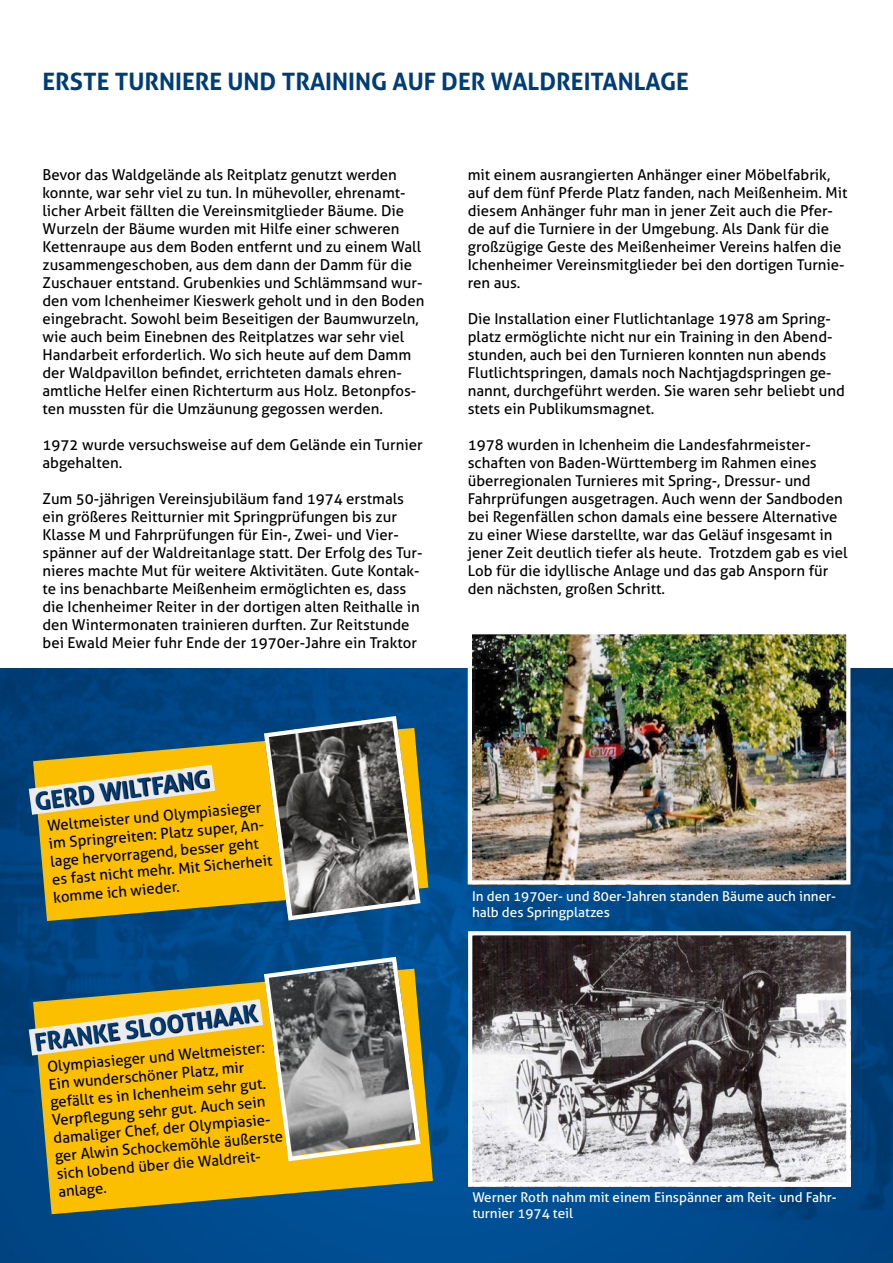
<style>
.page{position:relative;width:893px;height:1263px;background:#fff}
.page>*{position:absolute;margin:0;border:0;box-sizing:border-box;transform-origin:0 0}
.t1{font:700 24px "Aller";color:#003d76}
.t2{font:15px/18px "Aller";color:#000}
.t3{font:13.5px/16.2px "Aller";color:#fff}
</style>
<div class="page">
<img style="left:0;top:668px;width:893px;height:595px">
<svg style="left:33px;top:728px;width:395px;height:193px;fill:#fcbf00"></svg>
<svg style="left:29px;top:765px;width:186px;height:50px"></svg>
<svg style="left:36px;top:771px;width:174px;height:39px"></svg>
<svg style="left:262px;top:714px;width:161px;height:209px"></svg>
<svg style="left:33px;top:969px;width:400px;height:245px;fill:#fcbf00"></svg>
<svg style="left:29px;top:954px;width:394px;height:209px"></svg>
<img style="left:473px;top:635px;width:372px;height:244px">
<div style="left:468px;top:630px;width:382px;height:254px;border:4px solid #fff"></div>
<img style="left:473px;top:936px;width:372px;height:245px">
<div style="left:468px;top:931px;width:382px;height:255px;border:4px solid #fff"></div>
<h1 class="t1" style="left:43px;top:67px;width:648px">ERSTE TURNIERE UND TRAINING AUF DER WALDREITANLAGE</h1>
<p class="t2" style="left:43px;top:166px;width:383px">Bevor das Waldgelände als Reitplatz genutzt werden konnte, war sehr viel zu tun. In mühevoller, ehrenamt&shy;licher Arbeit fällten die Vereinsmitglieder Bäume. Die Wurzeln der Bäume wurden mit Hilfe einer schweren Kettenraupe aus dem Boden entfernt und zu einem Wall zusammengeschoben, aus dem dann der Damm für die Zuschauer entstand. Grubenkies und Schlämmsand wur&shy;den vom Ichenheimer Kieswerk geholt und in den Boden eingebracht. Sowohl beim Beseitigen der Baumwurzeln, wie auch beim Einebnen des Reitplatzes war sehr viel Handarbeit erforderlich. Wo sich heute auf dem Damm der Waldpavillon befindet, errichteten damals ehren&shy;amtliche Helfer einen Richterturm aus Holz. Betonpfos&shy;ten mussten für die Umzäunung gegossen werden.</p>
<p class="t2" style="left:43px;top:436px;width:382px">1972 wurde versuchsweise auf dem Gelände ein Turnier abgehalten.</p>
<p class="t2" style="left:43px;top:490px;width:382px">Zum 50-jährigen Vereinsjubiläum fand 1974 erstmals ein größeres Reitturnier mit Springprüfungen bis zur Klasse M und Fahrprüfungen für Ein-, Zwei- und Vier&shy;spänner auf der Waldreitanlage statt. Der Erfolg des Tur&shy;nieres machte Mut für weitere Aktivitäten. Gute Kontak&shy;te ins benachbarte Meißenheim ermöglichten es, dass die Ichenheimer Reiter in der dortigen alten Reithalle in den Wintermonaten trainieren durften. Zur Reitstunde bei Ewald Meier fuhr Ende der 1970er-Jahre ein Traktor</p>
<p class="t2" style="left:468px;top:166px;width:381px">mit einem ausrangierten Anhänger einer Möbelfabrik, auf dem fünf Pferde Platz fanden, nach Meißenheim. Mit diesem Anhänger fuhr man in jener Zeit auch die Pfer&shy;de auf die Turniere in der Umgebung. Als Dank für die großzügige Geste des Meißenheimer Vereins halfen die Ichenheimer Vereinsmitglieder bei den dortigen Turnie&shy;ren aus.</p>
<p class="t2" style="left:468px;top:310px;width:379px">Die Installation einer Flutlichtanlage 1978 am Spring&shy;platz ermöglichte nicht nur ein Training in den Abend&shy;stunden, auch bei den Turnieren konnten nun abends Flutlichtspringen, damals noch Nachtjagdspringen ge&shy;nannt, durchgeführt werden. Sie waren sehr beliebt und stets ein Publikumsmagnet.</p>
<p class="t2" style="left:468px;top:436px;width:381px">1978 wurden in Ichenheim die Landesfahrmeister&shy;schaften von Baden-Württemberg im Rahmen eines überregionalen Turnieres mit Spring-, Dressur- und Fahrprüfungen ausgetragen. Auch wenn der Sandboden bei Regenfällen schon damals eine bessere Alternative zu einer Wiese darstellte, war das Geläuf insgesamt in jener Zeit deutlich tiefer als heute. Trotzdem gab es viel Lob für die idyllische Anlage und das gab Ansporn für den nächsten, großen Schritt.</p>
<h1 class="t1" style="left:33px;top:786px;width:178px;rotate:-7deg">GERD WILTFANG</h1>
<p class="t2" style="left:46px;top:816px;width:223px;rotate:-5deg">Weltmeister und Olympiasieger im Springreiten: Platz super, An&shy;lage hervorragend, besser geht es fast nicht mehr. Mit Sicherheit komme ich wieder.</p>
<h1 class="t1" style="left:33px;top:1027px;width:226px;rotate:-7deg">FRANKE SLOOTHAAK</h1>
<p class="t2" style="left:46px;top:1057px;width:230px;rotate:-5deg">Olympiasieger und Weltmeister:<br>Ein wunderschöner Platz, mir gefällt es in Ichenheim sehr gut.<br>Verpfl egung sehr gut. Auch sein damaliger Chef, der Olympiasie&shy;ger Alwin Schockemöhle äußerste sich lobend über die Waldreit&shy;anlage.</p>
<p class="t3" style="left:472px;top:888px;width:366px">In den 1970er- und 80er-Jahren standen Bäume auch inner&shy;halb des Springplatzes</p>
<p class="t3" style="left:472px;top:1189px;width:366px">Werner Roth nahm mit einem Einspänner am Reit- und Fahr&shy;turnier 1974 teil</p>
</div>
